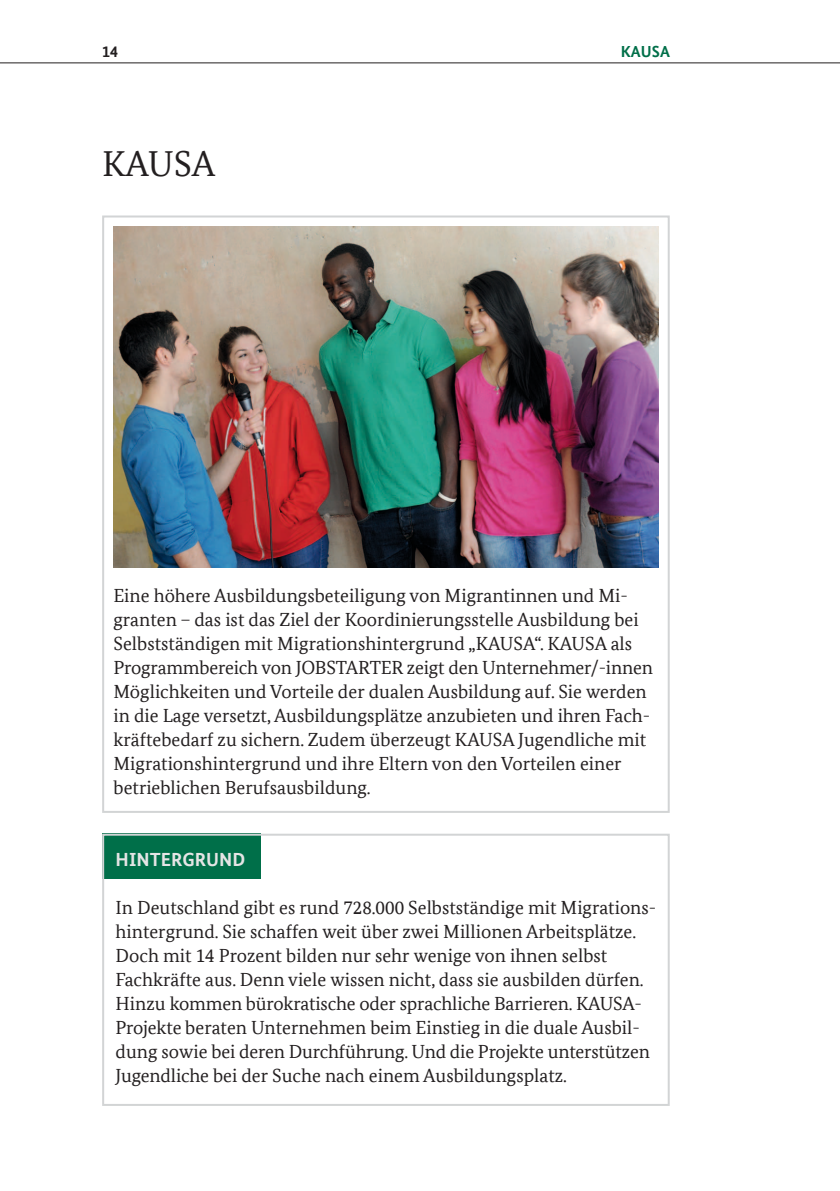
<style>
.page{position:relative;width:840px;height:1191px;background:#fff}
.page>*{position:absolute;margin:0;border:0;box-sizing:border-box;transform-origin:0 0}
.t1{font:36px "Bundes Serif Office T";color:#231f20}
.t2{font:19px/24px "Bundes Serif Office T";color:#231f20}
.t3{font:700 19px "Bundes Sans Office T";color:#e5e5e5}
.t4{font:700 16px "Bundes Sans Office T";color:#006f49}
.t5{font:700 16px "Bundes Sans Office T";color:#231f20}
</style>
<div class="page">
<hr style="left:0;top:62px;width:839px;height:1px;background:#231f20">
<div style="left:102px;top:215px;width:567px;height:598px;border:2px solid #d2d4d5"></div>
<div style="left:102px;top:833px;width:159px;height:46px;background:#006f49"></div>
<div style="left:102px;top:833px;width:567px;height:273px;border:2px solid #d2d4d5"></div>
<img style="left:113px;top:227px;width:545px;height:340px">
<p class="t5" style="left:102px;top:42px;width:17px">14</p>
<p class="t4" style="left:620px;top:42px;width:51px">KAUSA</p>
<h2 class="t1" style="left:102px;top:143px;width:115px">KAUSA</h2>
<p class="t2" style="left:113px;top:583px;width:540px">Eine höhere Ausbildungsbeteiligung von Migrantinnen und Mi&shy;granten – das ist das Ziel der Koordinierungsstelle Ausbildung bei Selbstständigen mit Migrationshintergrund „KAUSA“. KAUSA als Programmbereich von JOBSTARTER zeigt den Unternehmer/-innen Möglichkeiten und Vorteile der dualen Ausbildung auf. Sie werden in die Lage versetzt, Ausbildungsplätze anzubieten und ihren Fach&shy;kräftebedarf zu sichern. Zudem überzeugt KAUSA Jugendliche mit Migrationshintergrund und ihre Eltern von den Vorteilen einer betrieblichen Berufsausbildung.</p>
<h3 class="t3" style="left:116px;top:848px;width:131px">hInTERGRUnD</h3>
<p class="t2" style="left:115px;top:895px;width:542px">In Deutschland gibt es rund 728.000 Selbstständige mit Migrations&shy;hintergrund. Sie schaffen weit über zwei Millionen Arbeitsplätze.<br>Doch mit 14 Prozent bilden nur sehr wenige von ihnen selbst Fachkräfte aus. Denn viele wissen nicht, dass sie ausbilden dürfen.<br>Hinzu kommen bürokratische oder sprachliche Barrieren. KAUSA-Projekte beraten Unternehmen beim Einstieg in die duale Ausbil&shy;dung sowie bei deren Durchführung. Und die Projekte unterstützen Jugendliche bei der Suche nach einem Ausbildungsplatz.</p>
</div>
